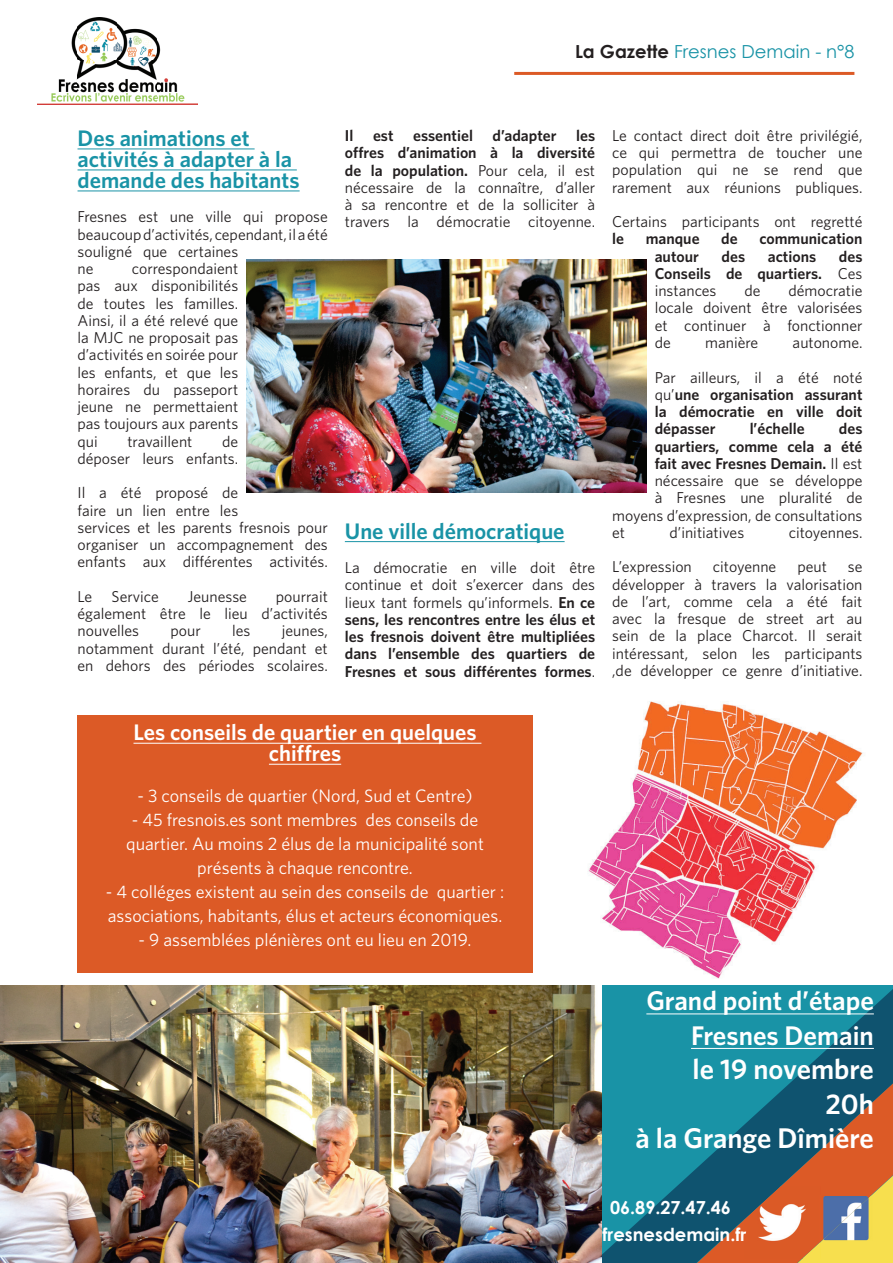
<style>
.page{position:relative;width:893px;height:1263px;background:#fff}
.page>*{position:absolute;margin:0;border:0;box-sizing:border-box;transform-origin:0 0}
.t1{font:600 28.5px/34.5px "Whitney";color:#fff;text-align:right}
.t2{font:600 27px/34.5px "Whitney";color:#fff;text-align:right}
.t3{font:600 22.5px/21px "Whitney";color:#1993a6}
.t4{font:600 22.5px/21px "Whitney";color:#fff;text-align:center}
.t5{font:18px/24px "Whitney";color:#fff;text-align:center}
.t6{font:700 18px "Century Gothic";color:#fff}
.t7{font:18px "Century Gothic";color:#1993a6}
.t8{font:15.75px/17.2px "Whitney";color:#231f20;text-align:justify}
.t9{font:600 15.75px/17.2px "Whitney";color:#231f20;text-align:justify}
.s1{font-weight:700;color:#231f20}
.s2{font-weight:600}
.s3{font-weight:400}
</style>
<div class="page">
<svg style="left:601px;top:989px;width:292px;height:274px;background:#18859a"></svg>
<img style="left:588px;top:701px;width:275px;height:278px">
<svg style="left:697px;top:1083px;width:196px;height:180px;background:#727163"></svg>
<hr style="left:646px;top:1014px;width:228px;height:1px;background:#fff">
<hr style="left:691px;top:1048px;width:183px;height:1px;background:#fff">
<hr style="left:78px;top:149px;width:177px;height:1px;background:#1993a6">
<hr style="left:78px;top:170px;width:219px;height:1px;background:#1993a6">
<hr style="left:78px;top:191px;width:222px;height:1px;background:#1993a6">
<hr style="left:345px;top:541px;width:220px;height:1px;background:#1993a6">
<hr style="left:514px;top:72px;width:340px;height:3px;background:#dc5a26">
<img style="left:37px;top:17px;width:161px;height:87px">
<img style="left:0;top:985px;width:601px;height:278px">
<img style="left:247px;top:259px;width:399px;height:234px">
<div style="left:78px;top:716px;width:455px;height:257px;background:#dc5a26"></div>
<hr style="left:133px;top:743px;width:348px;height:1px;background:#fff">
<hr style="left:269px;top:764px;width:72px;height:1px;background:#fff">
<p class="t7" style="left:575px;top:41px;width:281px"><span class="s1">La Gazette</span> Fresnes Demain - n°8</p>
<h3 class="t3" style="left:78px;top:127px;width:224px">Des animations et activités à adapter à la demande des habitants</h3>
<p class="t8" style="left:78px;top:208px;width:252px;text-align:left">Fresnes est une ville qui propose beaucoup d’activités, cependant, il a été souligné que certaines<br>ne</p>
<p class="t8" style="left:78px;top:260px;width:162px;text-indent:54px">correspondaient pas aux disponibilités de toutes les familles.<br>Ainsi, il a été relevé que la MJC ne proposait pas d’activités en soirée pour les enfants, et que les horaires du passeport jeune ne permettaient pas toujours aux parents qui</p>
<p class="t8" style="left:78px;top:432px;width:162px;text-align:right">de<br>déposer leurs enfants.</p>
<p class="t8" style="left:78px;top:484px;width:252px;text-align:left">Il a été proposé de<br>faire un lien entre les<br>services et les parents fresnois pour organiser un accompagnement des enfants aux différentes activités.</p>
<p class="t8" style="left:78px;top:587px;width:83px">Le Service</p>
<p class="t8" style="left:188px;top:587px;width:61px">Jeunesse</p>
<p class="t8" style="left:127px;top:432px;width:67px">travaillent</p>
<p class="t8" style="left:78px;top:587px;width:252px;text-indent:198px">pourrait également être le lieu d’activités nouvelles</p>
<p class="t8" style="left:171px;top:622px;width:32px">pour</p>
<p class="t8" style="left:232px;top:622px;width:20px">les</p>
<p class="t8" style="left:78px;top:622px;width:252px;text-indent:204px">jeunes, notamment durant l’été, pendant et en dehors des périodes scolaires.</p>
<p class="t8" style="left:345px;top:127px;width:252px"><span class="s2">Il est essentiel d’adapter les offres d’animation à la diversité de la population.</span> Pour cela, il est nécessaire de la connaître, d’aller à sa rencontre et de la solliciter à travers la démocratie citoyenne.</p>
<h3 class="t3" style="left:345px;top:520px;width:221px">Une ville démocratique</h3>
<p class="t9" style="left:345px;top:559px;width:252px"><span class="s3">La démocratie en ville doit être continue et doit s’exercer dans des lieux tant formels qu’informels.</span> En ce sens, les rencontres entre les élus et les fresnois doivent être multipliées dans l’ensemble des quartiers de Fresnes et sous différentes formes<span class="s3">.</span></p>
<p class="t8" style="left:612px;top:127px;width:252px">Le contact direct doit être privilégié, ce qui permettra de toucher une population qui ne se rend que rarement aux réunions publiques.</p>
<p class="t8" style="left:612px;top:213px;width:252px">Certains participants ont regretté</p>
<p class="t9" style="left:612px;top:230px;width:13px">le</p>
<p class="t9" style="left:646px;top:230px;width:55px">manque</p>
<p class="t9" style="left:721px;top:230px;width:18px">de</p>
<p class="t9" style="left:759px;top:230px;width:105px">communication</p>
<p class="t9" style="left:655px;top:247px;width:46px">autour</p>
<p class="t9" style="left:722px;top:247px;width:25px">des</p>
<p class="t9" style="left:768px;top:247px;width:50px">actions</p>
<p class="t9" style="left:655px;top:247px;width:209px;text-indent:184px">des Conseils de quartiers. <span class="s3">Ces instances</span></p>
<p class="t8" style="left:655px;top:282px;width:209px;text-indent:134px">démocratie locale doivent être valorisées et continuer à fonctionner de</p>
<p class="t8" style="left:744px;top:282px;width:18px">de</p>
<p class="t8" style="left:705px;top:334px;width:55px">manière</p>
<p class="t8" style="left:655px;top:325px;width:209px;line-height:34.5px;text-align:right">autonome.<br>Par ailleurs, il a été noté</p>
<p class="t9" style="left:655px;top:385px;width:209px"><span class="s3">qu’</span>une organisation assurant la démocratie en ville doit dépasser</p>
<p class="t9" style="left:750px;top:420px;width:57px">l’échelle</p>
<p class="t9" style="left:839px;top:420px;width:25px">des</p>
<p class="t9" style="left:655px;top:437px;width:209px">quartiers, comme cela a été</p>
<p class="t9" style="left:655px;top:454px;width:209px">fait avec Fresnes Demain. <span class="s3">Il est</span></p>
<p class="t8" style="left:655px;top:472px;width:209px">nécessaire que se développe</p>
<p class="t8" style="left:655px;top:489px;width:209px">à Fresnes une pluralité de</p>
<p class="t8" style="left:612px;top:506px;width:252px">moyens d’expression, de consultations</p>
<p class="t8" style="left:612px;top:523px;width:14px">et</p>
<p class="t8" style="left:670px;top:523px;width:76px">d’initiatives</p>
<p class="t8" style="left:789px;top:523px;width:75px">citoyennes.</p>
<p class="t8" style="left:612px;top:558px;width:81px">L’expression</p>
<p class="t8" style="left:713px;top:558px;width:65px">citoyenne</p>
<p class="t8" style="left:797px;top:558px;width:31px">peut</p>
<p class="t8" style="left:612px;top:558px;width:252px;text-indent:236px">se développer à travers la valorisation de l’art, comme cela a été fait avec la fresque de street art au sein de la place Charcot. Il serait intéressant, selon les participants ,de développer ce genre d’initiative.</p>
<h3 class="t4" style="left:133px;top:721px;width:345px">Les conseils de quartier en quelques chiffres</h3>
<p class="t5" style="left:137px;top:784px;width:337px">- 3 conseils de quartier (Nord, Sud et Centre)</p>
<p class="t5" style="left:126px;top:808px;width:359px">- 45 fresnois.es sont membres des conseils de quartier. Au moins 2 élus de la municipalité sont présents à chaque rencontre.</p>
<p class="t5" style="left:106px;top:880px;width:400px;text-align:left">- 4 colléges existent au sein des conseils de quartier : associations, habitants, élus et acteurs économiques.</p>
<p class="t5" style="left:139px;top:928px;width:334px">- 9 assemblées plénières ont eu lieu en 2019.</p>
<h2 class="t2" style="left:646px;top:983px;width:229px">Grand point d’étape<br>Fresnes Demain</h2>
<h1 class="t1" style="left:635px;top:1051px;width:240px">le 19 novembre<br>20h<br>à la Grange Dîmière</h1>
<p class="t6" style="left:610px;top:1196px;width:122px">06.89.27.47.46</p>
<p class="t6" style="left:603px;top:1223px;width:145px">fresnesdemain.fr</p>
</div>
